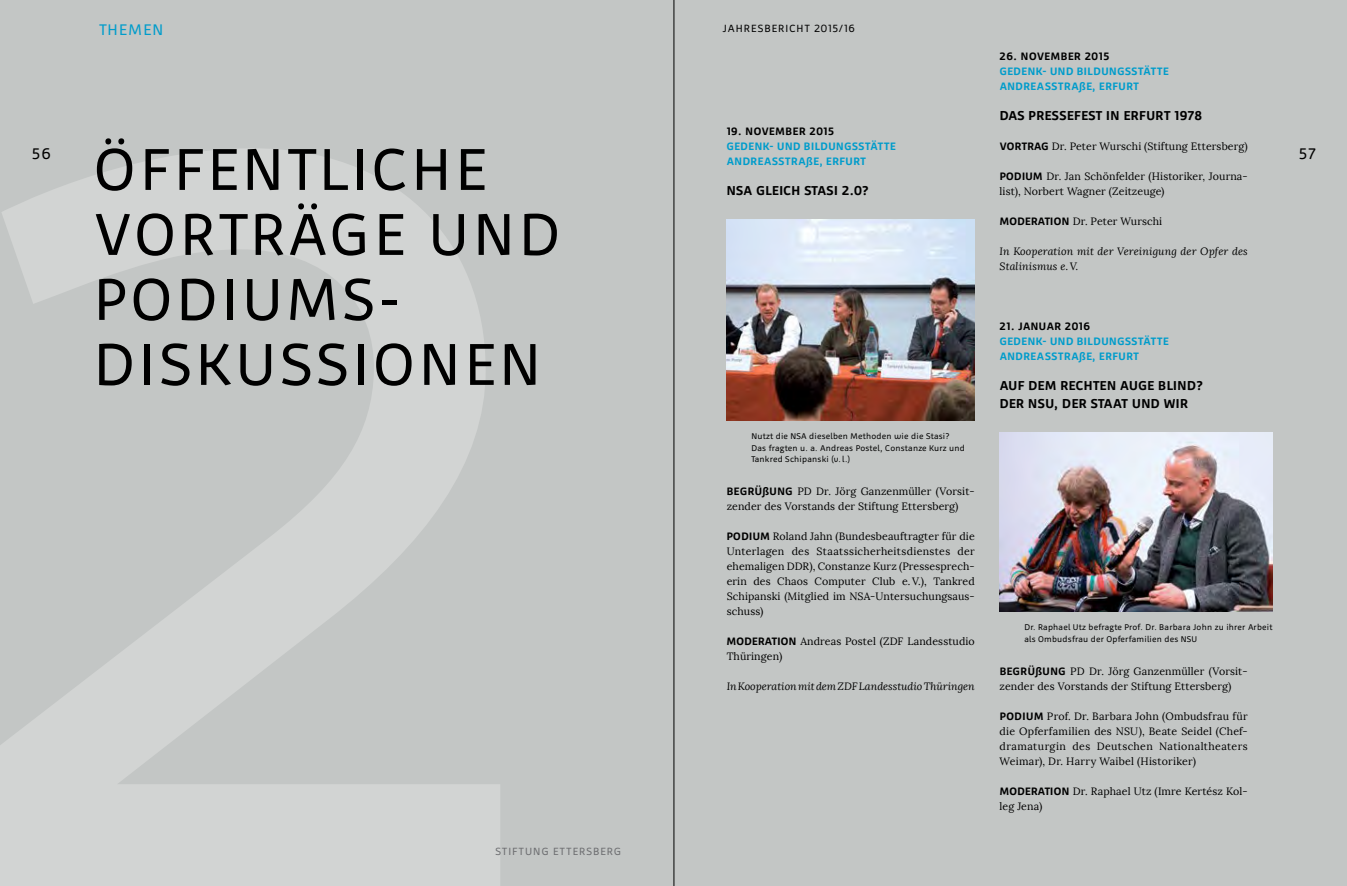
<style>
.page{position:relative;width:1347px;height:886px;background:#fff}
.page>*{position:absolute;margin:0;border:0;box-sizing:border-box;transform-origin:0 0}
.t1{font:60px/65px "Agile";letter-spacing:.075em;color:#000}
.t2{font:15.62px "Agile";letter-spacing:.09em;color:#009ccb}
.t3{font:15.62px "Agile";color:#000}
.t4{font:700 13.12px/17.5px "Agile";letter-spacing:.04em;color:#000}
.t5{font:700 11px/15px "Agile";letter-spacing:.055em;color:#009ccb}
.t6{font:700 11px "Agile";letter-spacing:.05em;color:#000}
.t7{font:10.62px/15px "Lora";letter-spacing:.01em;color:#000}
.t8{font:italic 10.62px/15px "Lora";color:#000}
.t9{font:10.62px "Agile";letter-spacing:.095em;color:#000}
.t10{font:10.62px "Agile";letter-spacing:.105em;color:#6d6e71}
.t11{font:8.5px/11.9px "Agile";letter-spacing:.025em;color:#000}
.s1{font-family:"Agile";font-weight:700;font-size:11px}
</style>
<div class="page">
<div style="left:0;top:0;width:1346px;height:886px;background:#c3c6c5"></div>
<svg style="left:0;top:149px;width:500px;height:737px"></svg>
<img style="left:726px;top:220px;width:248px;height:200px">
<img style="left:999px;top:432px;width:273px;height:179px">
<hr style="left:673px;top:0;width:1px;height:886px;background:#000">
<h2 class="t2" style="left:99px;top:21px;width:66px">THEMEN</h2>
<p class="t9" style="left:723px;top:22px;width:134px">JAHRESBERICHT 2015/16</p>
<p class="t6" style="left:999px;top:50px;width:111px">26. NOVEMBER 2015</p>
<p class="t5" style="left:999px;top:64px;width:170px">GEDENK- UND BILDUNGSSTÄTTE<br>ANDREASSTRAßE, ERFURT</p>
<p class="t4" style="left:999px;top:107px;width:204px">DAS PRESSEFEST IN ERFURT 1978</p>
<p class="t7" style="left:999px;top:139px;width:249px"><span class="s1">VORTRAG</span> Dr. Peter Wurschi (Stiftung Ettersberg)</p>
<p class="t7" style="left:999px;top:169px;width:250px"><span class="s1">PODIUM</span> Dr. Jan Schönfelder (Historiker, Journa&shy;list), Norbert Wagner (Zeitzeuge)</p>
<p class="t7" style="left:999px;top:214px;width:164px"><span class="s1">MODERATION</span> Dr. Peter Wurschi</p>
<p class="t8" style="left:999px;top:244px;width:250px">In Kooperation mit der Vereinigung der Opfer des<br>Stalinismus e.V.</p>
<p class="t6" style="left:726px;top:125px;width:109px">19. NOVEMBER 2015</p>
<p class="t5" style="left:726px;top:139px;width:170px">GEDENK- UND BILDUNGSSTÄTTE<br>ANDREASSTRAßE, ERFURT</p>
<p class="t4" style="left:726px;top:182px;width:144px">NSA GLEICH STASI 2.0?</p>
<h1 class="t1" style="left:94px;top:136px;width:467px">ÖFFENTLICHE<br>VORTRÄGE UND<br>PODIUMS-<br>DISKUSSIONEN</h1>
<h2 class="t3" style="left:32px;top:145px;width:21px">56</h2>
<h2 class="t3" style="left:1298px;top:145px;width:18px">57</h2>
<p class="t6" style="left:999px;top:320px;width:92px">21. JANUAR 2016</p>
<p class="t5" style="left:999px;top:334px;width:170px">GEDENK- UND BILDUNGSSTÄTTE<br>ANDREASSTRAßE, ERFURT</p>
<p class="t4" style="left:999px;top:377px;width:205px">AUF DEM RECHTEN AUGE BLIND?<br>DER NSU, DER STAAT UND WIR</p>
<p class="t10" style="left:495px;top:845px;width:127px">STIFTUNG ETTERSBERG</p>
<p class="t11" style="left:751px;top:430px;width:215px">Nutzt die NSA dieselben Methoden wie die Stasi?<br>Das fragten u. a. Andreas Postel, Constanze Kurz und<br>Tankred Schipanski (v. l.)</p>
<p class="t7" style="left:726px;top:484px;width:250px"><span class="s1">BEGRÜßUNG</span> PD Dr. Jörg Ganzenmüller (Vorsit&shy;zender des Vorstands der Stiftung Ettersberg)</p>
<p class="t7" style="left:726px;top:529px;width:250px;text-align:justify"><span class="s1">PODIUM</span> Roland Jahn (Bundesbeauftragter für die Unterlagen des Staatssicherheitsdienstes der ehemaligen DDR), Constanze Kurz (Pressesprech&shy;erin des Chaos Computer Club e.V.), Tankred Schipanski (Mitglied im NSA-Untersuchungsaus&shy;schuss)</p>
<p class="t7" style="left:726px;top:634px;width:250px"><span class="s1">MODERATION</span> Andreas Postel (ZDF Landesstudio<br>Thüringen)</p>
<p class="t8" style="left:726px;top:679px;width:250px">In Kooperation mit dem ZDF Landesstudio Thüringen</p>
<p class="t11" style="left:1024px;top:621px;width:250px">Dr. Raphael Utz befragte Prof. Dr. Barbara John zu ihrer Arbeit als Ombudsfrau der Opferfamilien des NSU</p>
<p class="t7" style="left:999px;top:664px;width:250px"><span class="s1">BEGRÜßUNG</span> PD Dr. Jörg Ganzenmüller (Vorsit&shy;zender des Vorstands der Stiftung Ettersberg)</p>
<p class="t7" style="left:999px;top:709px;width:250px;text-align:justify"><span class="s1">PODIUM</span> Prof. Dr. Barbara John (Ombudsfrau für die Opferfamilien des NSU), Beate Seidel (Chef&shy;dramaturgin des Deutschen Nationaltheaters Weimar), Dr. Harry Waibel (Historiker)</p>
<p class="t7" style="left:999px;top:784px;width:249px"><span class="s1">MODERATION</span> Dr. Raphael Utz (Imre Kertész Kol&shy;leg Jena)</p>
</div>
